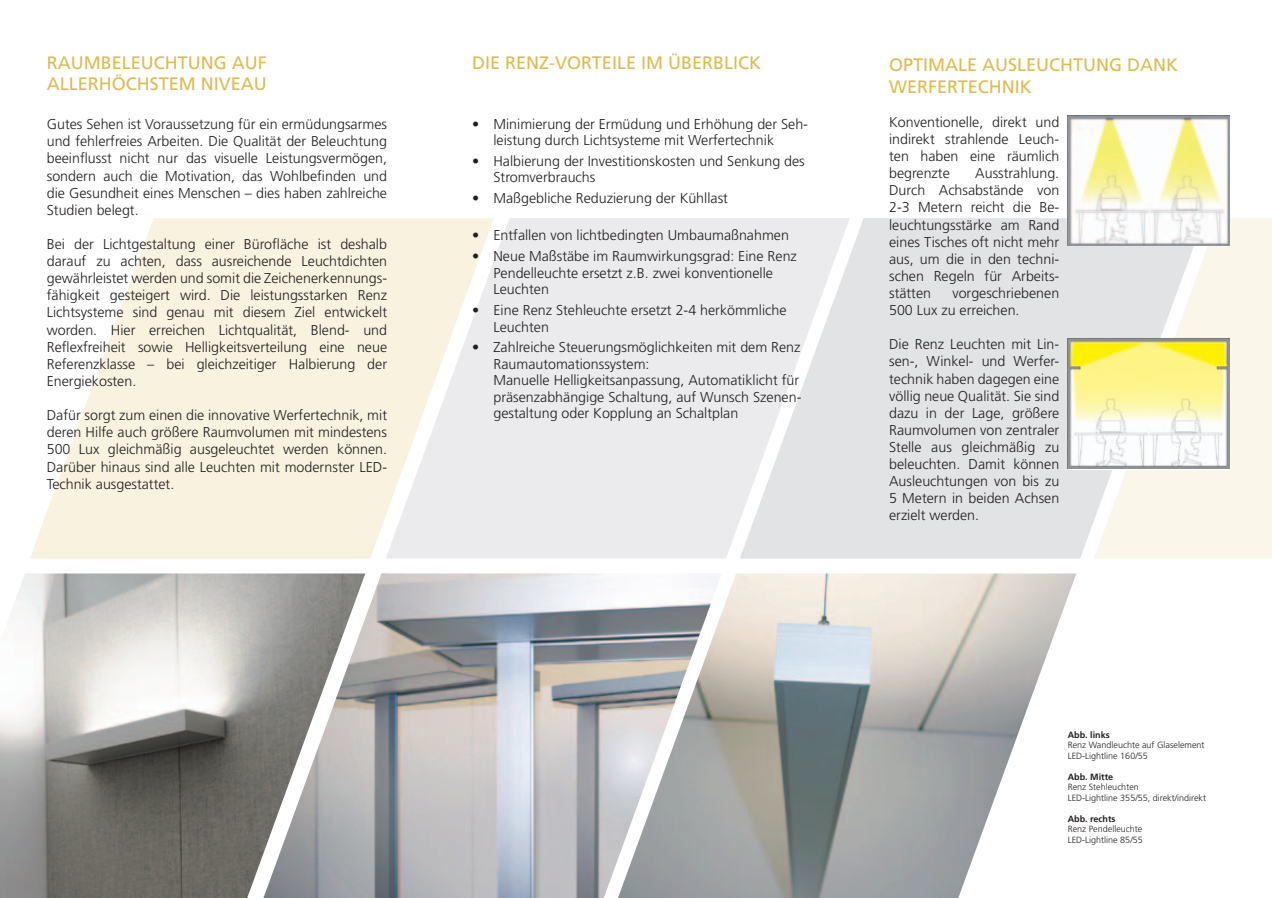
<style>
.page{position:relative;width:1272px;height:898px;background:#fff}
.page>*{position:absolute;margin:0;border:0;box-sizing:border-box;transform-origin:0 0}
.t1{font:18px/21.6px "Frutiger";color:#deba51}
.t2{font:300 14.25px/17.1px "Frutiger";color:#231f20;text-align:justify}
.t3{font:300 9px/10.5px "Frutiger";color:#231f20}
.t4{font:700 9px "Frutiger";color:#231f20}
</style>
<div class="page">
<img style="left:721px;top:573px;width:355px;height:324px">
<img style="left:365px;top:573px;width:356px;height:324px">
<img style="left:0;top:573px;width:365px;height:324px">
<div style="left:1203px;top:218px;width:68px;height:340px;background:#fbf6ea"></div>
<svg style="left:849px;top:218px;width:354px;height:340px;background:#e5e5e6"></svg>
<svg style="left:494px;top:218px;width:355px;height:340px;background:#eaeaec"></svg>
<svg style="left:30px;top:218px;width:464px;height:340px;fill:#f9f2df"></svg>
<img style="left:1067px;top:339px;width:162px;height:130px">
<img style="left:1067px;top:115px;width:162px;height:131px">
<p class="t1" style="left:47px;top:52px;width:222px">RAUMBELEUCHTUNG AUF<br>ALLERHÖCHSTEM NIVEAU</p>
<p class="t2" style="left:47px;top:116px;width:342px">Gutes Sehen ist Voraussetzung für ein ermüdungsarmes und fehlerfreies Arbeiten. Die Qualität der Beleuchtung beeinflusst nicht nur das visuelle Leistungsvermögen, sondern auch die Motivation, das Wohlbefinden und die Gesundheit eines Menschen – dies haben zahlreiche Studien belegt.</p>
<p class="t2" style="left:47px;top:236px;width:342px">Bei der Lichtgestaltung einer Bürofläche ist deshalb darauf zu achten, dass ausreichende Leuchtdichten gewährleistet werden und somit die Zeichenerkennungs&shy;fähigkeit gesteigert wird. Die leistungsstarken Renz Lichtsysteme sind genau mit diesem Ziel entwickelt worden. Hier erreichen Lichtqualität, Blend- und Reflexfreiheit sowie Helligkeitsverteilung eine neue Referenzklasse – bei gleichzeitiger Halbierung der Energiekosten.</p>
<p class="t2" style="left:47px;top:407px;width:342px">Dafür sorgt zum einen die innovative Werfertechnik, mit deren Hilfe auch größere Raumvolumen mit mindestens 500 Lux gleichmäßig ausgeleuchtet werden können.<br>Darüber hinaus sind alle Leuchten mit modernster LED-Technik ausgestattet.</p>
<p class="t1" style="left:472px;top:52px;width:290px">DIE RENZ-VORTEILE IM ÜBERBLICK</p>
<p class="t2" style="left:493px;top:116px;width:316px;line-height:16.5px;text-indent:-21px">• Minimierung der Ermüdung und Erhöhung der Seh&shy;leistung durch Lichtsysteme mit Werfertechnik</p>
<p class="t2" style="left:493px;top:153px;width:313px;line-height:16.5px;text-indent:-21px">• Halbierung der Investitionskosten und Senkung des<br>Stromverbrauchs</p>
<p class="t2" style="left:472px;top:190px;width:257px">• Maßgebliche Reduzierung der Kühllast</p>
<p class="t2" style="left:472px;top:227px;width:318px">• Entfallen von lichtbedingten Umbaumaßnahmen</p>
<p class="t2" style="left:493px;top:248px;width:305px;line-height:16.5px;text-align:left;text-indent:-21px">• Neue Maßstäbe im Raumwirkungsgrad: Eine Renz<br>Pendelleuchte ersetzt z.B. zwei konventionelle<br>Leuchten</p>
<p class="t2" style="left:493px;top:302px;width:294px;line-height:16.5px;text-indent:-21px">• Eine Renz Stehleuchte ersetzt 2-4 herkömmliche<br>Leuchten</p>
<p class="t2" style="left:493px;top:339px;width:309px;line-height:16.5px;text-align:left;text-indent:-21px">• Zahlreiche Steuerungsmöglichkeiten mit dem Renz Raumautomationssystem:<br>Manuelle Helligkeitsanpassung, Automatiklicht für präsenzabhängige Schaltung, auf Wunsch Szenen&shy;gestaltung oder Kopplung an Schaltplan</p>
<p class="t1" style="left:889px;top:54px;width:291px">OPTIMALE AUSLEUCHTUNG DANK<br>WERFERTECHNIK</p>
<p class="t2" style="left:889px;top:113px;width:172px">Konventionelle, direkt und indirekt strahlende Leuch&shy;ten haben eine räumlich begrenzte</p>
<p class="t2" style="left:889px;top:165px;width:172px;text-indent:86px">Ausstrahlung.<br>Durch Achsabstände von 2-3 Metern reicht die Be&shy;leuchtungsstärke am Rand eines Tisches oft nicht mehr aus, um die in den techni&shy;schen Regeln für Arbeits&shy;stätten</p>
<p class="t2" style="left:889px;top:284px;width:172px;text-indent:63px">vorgeschriebenen<br>500 Lux zu erreichen.</p>
<p class="t2" style="left:889px;top:336px;width:172px">Die Renz Leuchten mit Lin&shy;sen-, Winkel- und Werfer&shy;technik haben dagegen eine völlig neue Qualität. Sie sind dazu in der Lage, größere Raumvolumen von zentraler Stelle aus gleichmäßig zu beleuchten. Damit können Ausleuchtungen von bis zu 5 Metern in beiden Achsen erzielt werden.</p>
<p class="t4" style="left:1067px;top:728px;width:44px">Abb. links</p>
<p class="t3" style="left:1067px;top:739px;width:138px">Renz Wandleuchte auf Glaselement<br>LED-Lightline 160/55</p>
<p class="t4" style="left:1067px;top:770px;width:47px">Abb. Mitte</p>
<p class="t3" style="left:1067px;top:781px;width:140px">Renz Stehleuchten<br>LED-Lightline 355/55, direkt/indirekt</p>
<p class="t4" style="left:1067px;top:812px;width:49px">Abb. rechts</p>
<p class="t3" style="left:1067px;top:823px;width:77px">Renz Pendelleuchte<br>LED-Lightline 85/55</p>
</div>
